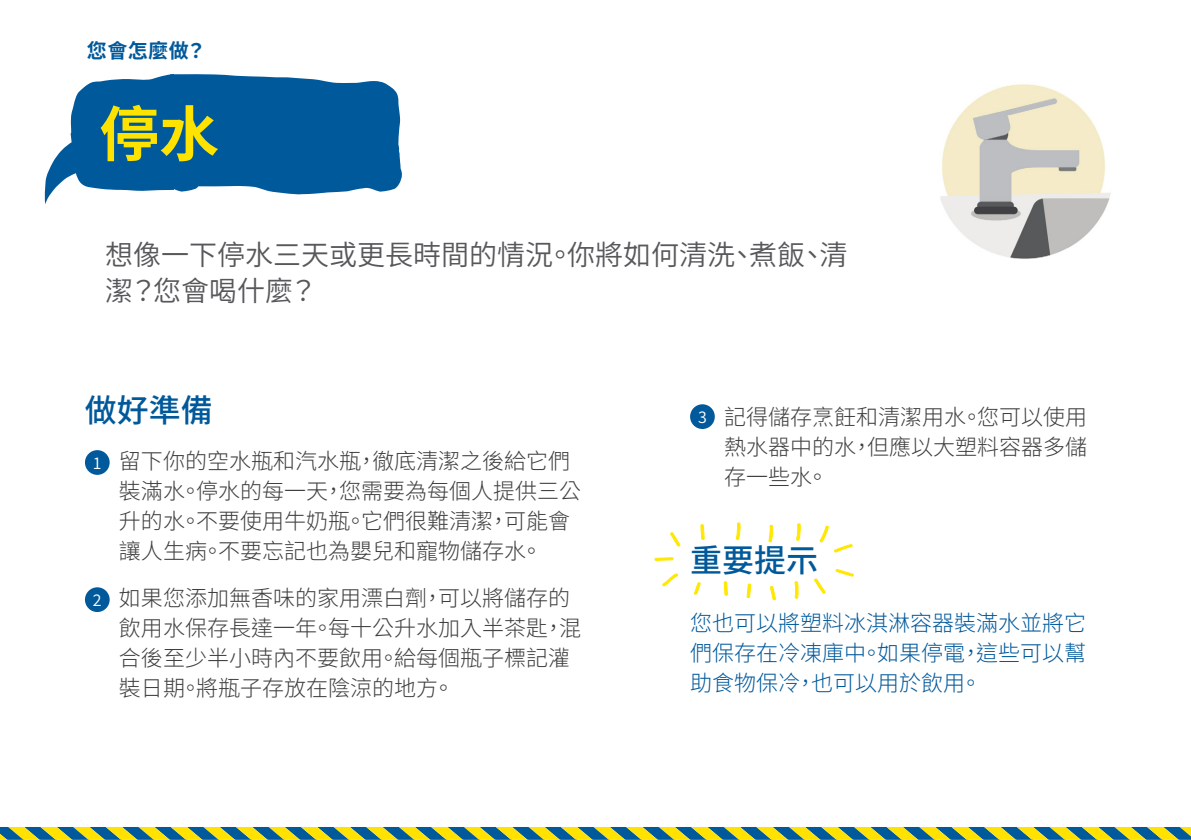
<style>
.page{position:relative;width:1191px;height:840px;background:#fff}
.page>*{position:absolute;margin:0;border:0;box-sizing:border-box;transform-origin:0 0}
.t1{font:700 60px "Source Han Sans TW";color:#ffe300}
.t2{font:500 32px "Source Han Sans TW";color:#00599b}
.Intro{font:28px/36px "Source Han Sans TW";color:#57585a}
.Number_bullets{font:300 22px/30px "Source Han Sans TW";color:#3e3e3f}
.Top_tip{font:300 22px/30px "Source Han Sans TW";color:#00599b;text-align:justify}
.t3{font:700 20px "Source Han Sans TW";letter-spacing:.02em;color:#00599b}
.Top_tip-2{font:16px "Source Han Sans TW";color:#fff}
.Paragraph_Style_2{font:16px "Source Han Sans TW";color:#fff}
</style>
<div class="page">
<div style="left:85px;top:450px;width:25px;height:24px;background:#00599b;border-radius:50%"></div>
<div style="left:85px;top:587px;width:25px;height:24px;background:#00599b;border-radius:50%"></div>
<div style="left:690px;top:404px;width:25px;height:25px;background:#00599b;border-radius:50%"></div>
<svg style="left:670px;top:532px;width:10px;height:15px"></svg>
<svg style="left:654px;top:557px;width:20px;height:3px"></svg>
<svg style="left:662px;top:573px;width:16px;height:13px"></svg>
<svg style="left:694px;top:582px;width:7px;height:13px"></svg>
<svg style="left:723px;top:581px;width:5px;height:14px"></svg>
<svg style="left:746px;top:583px;width:5px;height:15px"></svg>
<svg style="left:770px;top:586px;width:6px;height:15px"></svg>
<svg style="left:814px;top:578px;width:11px;height:16px"></svg>
<svg style="left:835px;top:569px;width:19px;height:8px"></svg>
<svg style="left:700px;top:524px;width:5px;height:16px"></svg>
<svg style="left:735px;top:522px;width:5px;height:18px"></svg>
<svg style="left:819px;top:525px;width:34px;height:27px"></svg>
<svg style="left:768px;top:524px;width:5px;height:18px"></svg>
<svg style="left:796px;top:523px;width:4px;height:18px"></svg>
<svg style="left:794px;top:581px;width:4px;height:18px"></svg>
<svg style="left:45px;top:74px;width:357px;height:130px"></svg>
<svg style="left:0;top:827px;width:1191px;height:13px;background:#829f52"></svg>
<img style="left:940px;top:84px;width:171px;height:175px">
<p class="t3" style="left:87px;top:40px;width:121px">您會怎麼做？</p>
<p class="t1" style="left:99px;top:100px;width:121px">停水</p>
<p class="Intro" style="left:105px;top:237px;width:744px">想像一下停水三天或更長時間的情況。你將如何清洗、煮飯、清潔？您會喝什麼？</p>
<p class="t2" style="left:85px;top:392px;width:129px">做好準備</p>
<p class="Paragraph_Style_2" style="left:93px;top:453px;width:10px">1</p>
<p class="Number_bullets" style="left:119px;top:446px;width:464px">留下你的空水瓶和汽水瓶，徹底清潔之後給它們裝滿水。停水的每一天，您需要為每個人提供三公升的水。不要使用牛奶瓶。它們很難清潔，可能會讓人生病。不要忘記也為嬰兒和寵物儲存水。</p>
<p class="Top_tip-2" style="left:93px;top:590px;width:10px">2</p>
<p class="Number_bullets" style="left:119px;top:583px;width:464px">如果您添加無香味的家用漂白劑，可以將儲存的飲用水保存長達一年。每十公升水加入半茶匙，混合後至少半小時內不要飲用。給每個瓶子標記灌裝日期。將瓶子存放在陰涼的地方。</p>
<p class="Top_tip-2" style="left:698px;top:408px;width:10px">3</p>
<p class="Number_bullets" style="left:724px;top:402px;width:364px;text-align:justify">記得儲存烹飪和清潔用水。您可以使用熱水器中的水，但應以大塑料容器多儲存一些水。</p>
<p class="t2" style="left:690px;top:542px;width:129px">重要提示</p>
<p class="Top_tip" style="left:690px;top:607px;width:397px">您也可以將塑料冰淇淋容器裝滿水並將它們保存在冷凍庫中。如果停電，這些可以幫助食物保冷，也可以用於飲用。</p>
</div>
